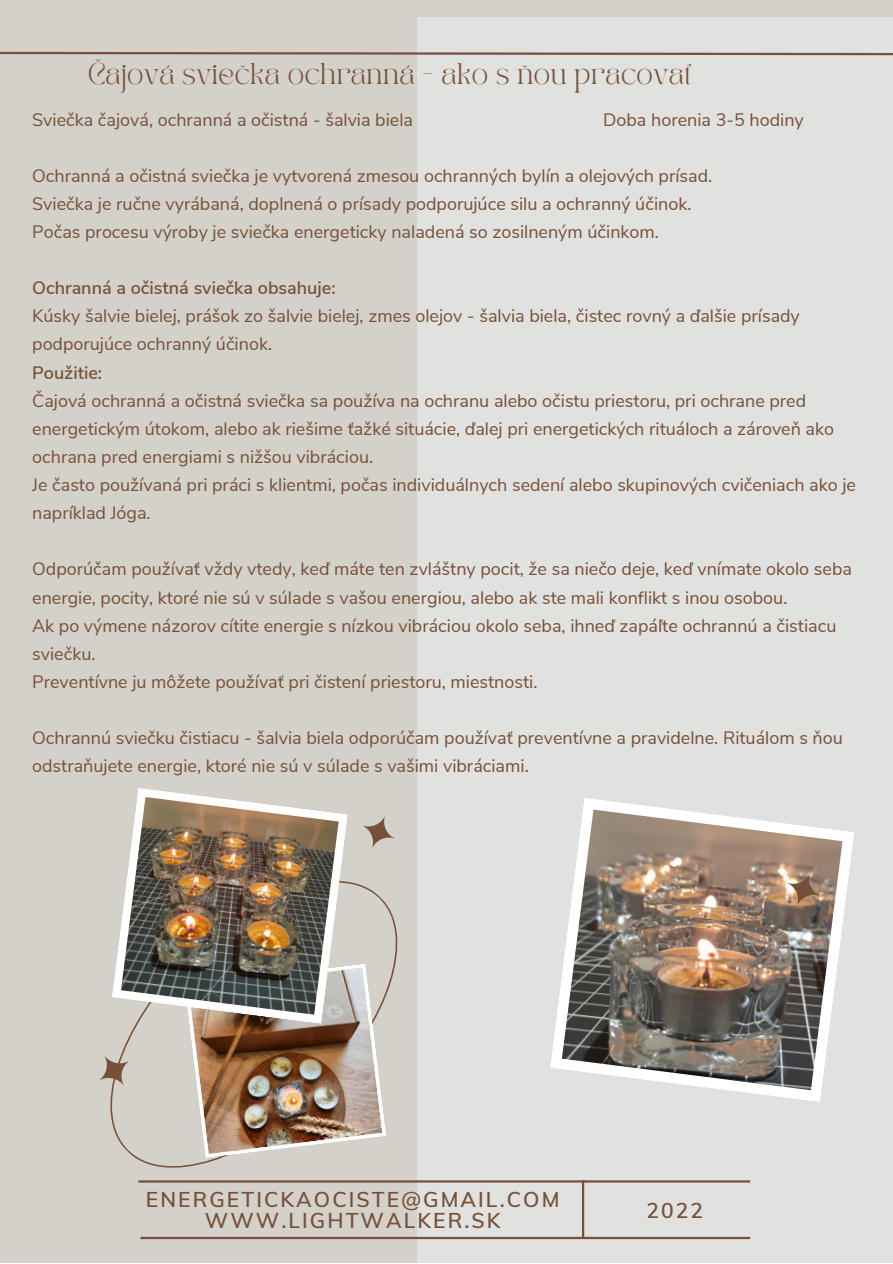
<style>
.page{position:relative;width:893px;height:1264px;background:#fff}
.page>*{position:absolute;margin:0;border:0;box-sizing:border-box;transform-origin:0 0}
.t1{font:600 21px "Muli";letter-spacing:.1em;color:#765038}
.t2{font:21px "TAN PEARL Regular";color:#765038}
.t3{font:18px/28px "Nunito Sans";color:#765038}
.t4{font:600 18px "Nunito Sans";color:#765038}
</style>
<div class="page">
<div style="left:0;top:0;width:892px;height:1262px;background:#d4d1ca"></div>
<svg style="left:110px;top:882px;width:307px;height:301px"></svg>
<div style="left:417px;top:17px;width:475px;height:1245px;background:#e1e1df"></div>
<svg style="left:0;top:51px;width:892px;height:5px"></svg>
<svg style="left:550px;top:798px;width:304px;height:304px"></svg>
<img style="left:184px;top:963px;width:202px;height:194px">
<hr style="left:138px;top:1180px;width:612px;height:2px;background:#765038">
<hr style="left:140px;top:1236px;width:610px;height:2px;background:#765038">
<hr style="left:582px;top:1180px;width:2px;height:57px;background:#765038">
<svg style="left:779px;top:865px;width:48px;height:48px;background:#a48872"></svg>
<svg style="left:362px;top:816px;width:33px;height:32px"></svg>
<svg style="left:99px;top:1044px;width:42px;height:53px"></svg>
<img style="left:112px;top:788px;width:236px;height:235px">
<p class="t2" style="left:88px;top:63px;width:604px">Čajová sviečka ochranná - ako s ňou pracovať</p>
<p class="t3" style="left:32px;top:106px;width:382px">Sviečka čajová, ochranná a očistná - šalvia biela</p>
<p class="t3" style="left:603px;top:106px;width:202px">Doba horenia 3-5 hodiny</p>
<p class="t3" style="left:32px;top:162px;width:681px">Ochranná a očistná sviečka je vytvorená zmesou ochranných bylín a olejových prísad.</p>
<p class="t3" style="left:32px;top:190px;width:660px">Sviečka je ručne vyrábaná, doplnená o prísady podporujúce silu a ochranný účinok.</p>
<p class="t3" style="left:32px;top:218px;width:628px">Počas procesu výroby je sviečka energeticky naladená so zosilneným účinkom.</p>
<p class="t4" style="left:32px;top:276px;width:305px">Ochranná a očistná sviečka obsahuje:</p>
<p class="t3" style="left:32px;top:302px;width:769px">Kúsky šalvie bielej, prášok zo šalvie bielej, zmes olejov - šalvia biela, čistec rovný a ďalšie prísady podporujúce ochranný účinok.</p>
<p class="t4" style="left:32px;top:360px;width:71px">Použitie:</p>
<p class="t3" style="left:32px;top:387px;width:803px">Čajová ochranná a očistná sviečka sa používa na ochranu alebo očistu priestoru, pri ochrane pred energetickým útokom, alebo ak riešime ťažké situácie, ďalej pri energetických rituáloch a zároveň ako ochrana pred energiami s nižšou vibráciou.</p>
<p class="t3" style="left:32px;top:471px;width:825px">Je často používaná pri práci s klientmi, počas individuálnych sedení alebo skupinových cvičeniach ako je napríklad Jóga.</p>
<p class="t3" style="left:32px;top:555px;width:821px">Odporúčam používať vždy vtedy, keď máte ten zvláštny pocit, že sa niečo deje, keď vnímate okolo seba energie, pocity, ktoré nie sú v súlade s vašou energiou, alebo ak ste mali konflikt s inou osobou.</p>
<p class="t3" style="left:32px;top:611px;width:805px">Ak po výmene názorov cítite energie s nízkou vibráciou okolo seba, ihneď zapáľte ochrannú a čistiacu sviečku.</p>
<p class="t3" style="left:32px;top:668px;width:507px">Preventívne ju môžete používať pri čistení priestoru, miestnosti.</p>
<p class="t3" style="left:32px;top:724px;width:812px">Ochrannú sviečku čistiacu - šalvia biela odporúčam používať preventívne a pravidelne. Rituálom s ňou odstraňujete energie, ktoré nie sú v súlade s vašimi vibráciami.</p>
<p class="t1" style="left:146px;top:1186px;width:415px">ENERGETICKAOCISTE@GMAIL.COM</p>
<p class="t1" style="left:205px;top:1206px;width:297px">WWW.LIGHTWALKER.SK</p>
<p class="t1" style="left:646px;top:1196px;width:58px">2022</p>
</div>
